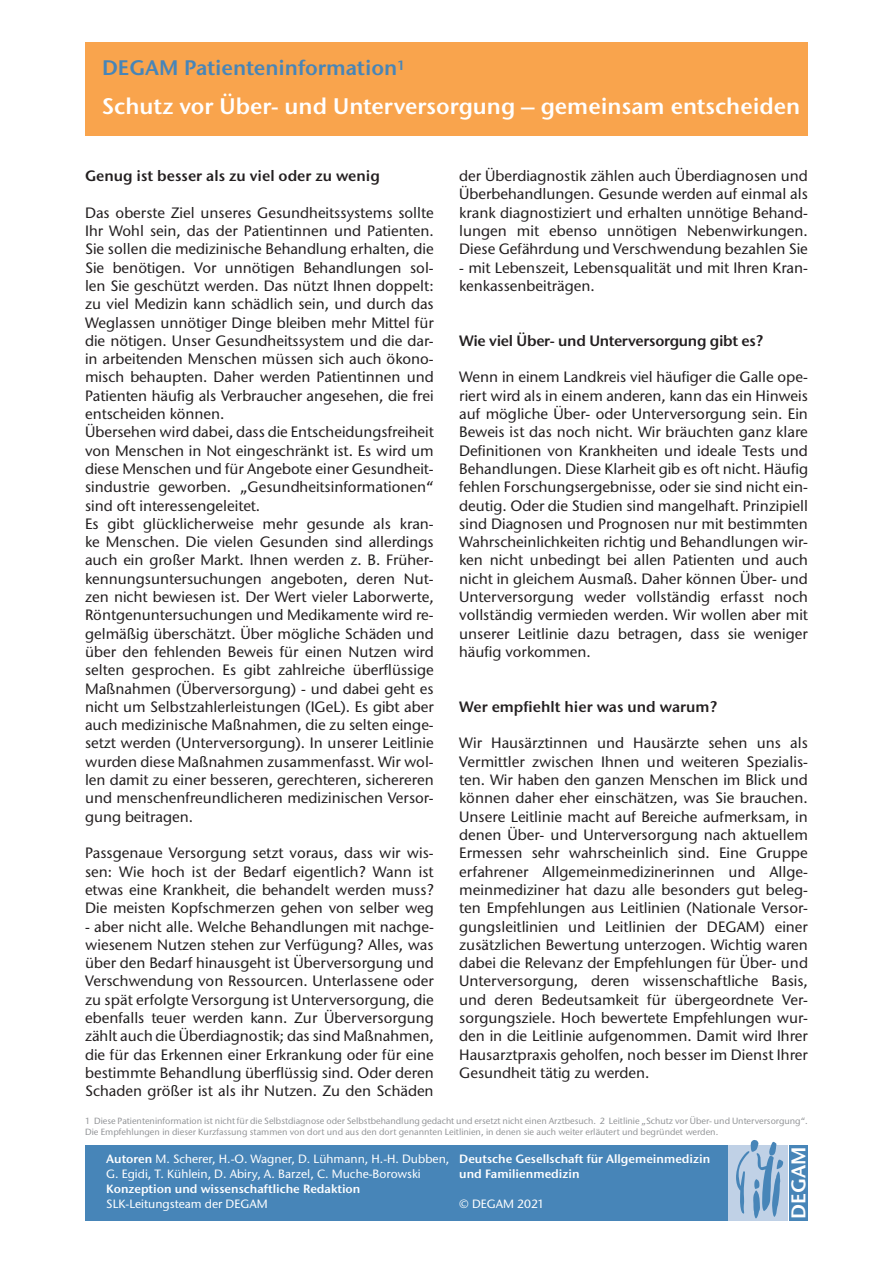
<style>
.page{position:relative;width:893px;height:1263px;background:#fff}
.page>*{position:absolute;margin:0;border:0;box-sizing:border-box;transform-origin:0 0}
.t1{font:600 22.5px "Stone Sans ITC Pro";color:#fff}
.t2{font:600 21px "Stone Sans ITC Pro";color:#4785b8}
.t3{font:600 19.8px "Stone Sans ITC Pro";letter-spacing:.005em;color:#fff}
.t4{font:500 15px/18.3px "Stone Sans ITC Std";color:#231f20;text-align:justify}
.t5{font:600 15px "Stone Sans ITC Pro";color:#231f20}
.t6{font:600 15px "Stone Sans ITC Pro";letter-spacing:-.02em;color:#231f20}
.t7{font:500 12px/15px "Stone Sans ITC Std";color:#fff}
.t8{font:600 12px/15px "Stone Sans ITC Pro";color:#fff}
.t9{font:500 9px/10.8px "Stone Sans ITC Std";color:#939598}
.s1{font-family:"Stone Sans ITC Pro";font-weight:600}
</style>
<div class="page">
<div style="left:85px;top:43px;width:723px;height:93px;background:#f9a44d"></div>
<div style="left:85px;top:1145px;width:642px;height:75px;background:#4785b8"></div>
<div style="left:728px;top:1145px;width:59px;height:75px;background:#c0d1e6"></div>
<div style="left:789px;top:1145px;width:19px;height:75px;background:#4785b8"></div>
<svg style="left:736px;top:1140px;width:47px;height:78px"></svg>
<h2 class="t2" style="left:102px;top:54px;width:305px">DEGAM Patienteninformation<sup>1</sup></h2>
<h1 class="t1" style="left:102px;top:92px;width:700px">Schutz vor Über- und Unterversorgung – gemeinsam entscheiden</h1>
<p class="t4" style="left:459px;top:167px;width:350px">der Überdiagnostik zählen auch Überdiagnosen und Überbehandlungen. Gesunde werden auf einmal als krank diagnostiziert und erhalten unnötige Behand&shy;lungen mit ebenso unnötigen Nebenwirkungen.<br>Diese Gefährdung und Verschwendung bezahlen Sie</p>
<p class="t4" style="left:459px;top:258px;width:350px">- mit Lebenszeit, Lebensqualität und mit Ihren Kran&shy;kenkassenbeiträgen.</p>
<p class="t6" style="left:459px;top:331px;width:305px">Wie viel Über- und Unterversorgung gibt es?</p>
<p class="t4" style="left:459px;top:368px;width:350px">Wenn in einem Landkreis viel häufiger die Galle ope&shy;riert wird als in einem anderen, kann das ein Hinweis auf mögliche Über- oder Unterversorgung sein. Ein Beweis ist das noch nicht. Wir bräuchten ganz klare Definitionen von Krankheiten und ideale Tests und Behandlungen. Diese Klarheit gib es oft nicht. Häufig fehlen Forschungsergebnisse, oder sie sind nicht ein&shy;deutig. Oder die Studien sind mangelhaft. Prinzipiell sind Diagnosen und Prognosen nur mit bestimmten Wahrscheinlichkeiten richtig und Behandlungen wir&shy;ken nicht unbedingt bei allen Patienten und auch nicht in gleichem Ausmaß. Daher können Über- und Unterversorgung weder vollständig erfasst noch vollständig vermieden werden. Wir wollen aber mit unserer Leitlinie dazu betragen, dass sie weniger häufig vorkommen.</p>
<p class="t5" style="left:85px;top:166px;width:296px">Genug ist besser als zu viel oder zu wenig</p>
<p class="t4" style="left:85px;top:203px;width:350px;text-align:left">Das oberste Ziel unseres Gesundheitssystems sollte Ihr Wohl sein, das der Patientinnen und Patienten.<br>Sie sollen die medizinische Behandlung erhalten, die Sie benötigen. Vor unnötigen Behandlungen sol&shy;len Sie geschützt werden. Das nützt Ihnen doppelt: zu viel Medizin kann schädlich sein, und durch das Weglassen unnötiger Dinge bleiben mehr Mittel für die nötigen. Unser Gesundheitssystem und die dar&shy;in arbeitenden Menschen müssen sich auch ökono&shy;misch behaupten. Daher werden Patientinnen und Patienten häufig als Verbraucher angesehen, die frei entscheiden können.<br>Übersehen wird dabei, dass die Entscheidungsfreiheit von Menschen in Not eingeschränkt ist. Es wird um diese Menschen und für Angebote einer Gesundheit&shy;sindustrie geworben. „Gesundheitsinformationen“ sind oft interessengeleitet.<br>Es gibt glücklicherweise mehr gesunde als kran&shy;ke Menschen. Die vielen Gesunden sind allerdings auch ein großer Markt. Ihnen werden z. B. Früher&shy;kennungsuntersuchungen angeboten, deren Nut&shy;zen nicht bewiesen ist. Der Wert vieler Laborwerte, Röntgenuntersuchungen und Medikamente wird re&shy;gelmäßig überschätzt. Über mögliche Schäden und über den fehlenden Beweis für einen Nutzen wird selten gesprochen. Es gibt zahlreiche überflüssige Maßnahmen (Überversorgung) - und dabei geht es nicht um Selbstzahlerleistungen (IGeL). Es gibt aber auch medizinische Maßnahmen, die zu selten einge&shy;setzt werden (Unterversorgung). In unserer Leitlinie wurden diese Maßnahmen zusammenfasst. Wir wol&shy;len damit zu einer besseren, gerechteren, sichereren und menschenfreundlicheren medizinischen Versor&shy;gung beitragen.</p>
<p class="t4" style="left:85px;top:844px;width:350px">Passgenaue Versorgung setzt voraus, dass wir wis&shy;sen: Wie hoch ist der Bedarf eigentlich? Wann ist etwas eine Krankheit, die behandelt werden muss?<br>Die meisten Kopfschmerzen gehen von selber weg</p>
<p class="t4" style="left:85px;top:917px;width:350px">- aber nicht alle. Welche Behandlungen mit nachge&shy;wiesenem Nutzen stehen zur Verfügung? Alles, was über den Bedarf hinausgeht ist Überversorgung und Verschwendung von Ressourcen. Unterlassene oder zu spät erfolgte Versorgung ist Unterversorgung, die ebenfalls teuer werden kann. Zur Überversorgung zählt auch die Überdiagnostik; das sind Maßnahmen, die für das Erkennen einer Erkrankung oder für eine bestimmte Behandlung überflüssig sind. Oder deren Schaden größer ist als ihr Nutzen. Zu den Schäden</p>
<p class="t5" style="left:459px;top:697px;width:259px">Wer empfiehlt hier was und warum?</p>
<p class="t4" style="left:459px;top:734px;width:350px">Wir Hausärztinnen und Hausärzte sehen uns als Vermittler zwischen Ihnen und weiteren Spezialis&shy;ten. Wir haben den ganzen Menschen im Blick und können daher eher einschätzen, was Sie brauchen.<br>Unsere Leitlinie macht auf Bereiche aufmerksam, in denen Über- und Unterversorgung nach aktuellem Ermessen sehr wahrscheinlich sind. Eine Gruppe erfahrener Allgemeinmedizinerinnen und Allge&shy;meinmediziner hat dazu alle besonders gut beleg&shy;ten Empfehlungen aus Leitlinien (Nationale Versor&shy;gungsleitlinien und Leitlinien der DEGAM) einer zusätzlichen Bewertung unterzogen. Wichtig waren dabei die Relevanz der Empfehlungen für Über- und Unterversorgung, deren wissenschaftliche Basis, und deren Bedeutsamkeit für übergeordnete Ver&shy;sorgungsziele. Hoch bewertete Empfehlungen wur&shy;den in die Leitlinie aufgenommen. Damit wird Ihrer Hausarztpraxis geholfen, noch besser im Dienst Ihrer Gesundheit tätig zu werden.</p>
<p class="t9" style="left:85px;top:1115px;width:724px">1 Diese Patienteninformation ist nicht für die Selbstdiagnose oder Selbstbehandlung gedacht und ersetzt nicht einen Arztbesuch. 2 Leitlinie „Schutz vor Über- und Unterversorgung“.<br>Die Empfehlungen in dieser Kurzfassung stammen von dort und aus den dort genannten Leitlinien, in denen sie auch weiter erläutert und begründet werden.</p>
<p class="t7" style="left:106px;top:1151px;width:345px"><span class="s1">Autoren</span> M. Scherer, H.-O. Wagner, D. Lühmann, H.-H. Dubben,<br>G. Egidi, T. Kühlein, D. Abiry, A. Barzel, C. Muche-Borowski</p>
<p class="t8" style="left:106px;top:1182px;width:256px">Konzeption und wissenschaftliche Redaktion</p>
<p class="t7" style="left:106px;top:1196px;width:163px">SLK-Leitungsteam der DEGAM</p>
<p class="t8" style="left:459px;top:1152px;width:253px">Deutsche Gesellschaft für Allgemeinmedizin und Familienmedizin</p>
<p class="t7" style="left:459px;top:1196px;width:87px">© DEGAM 2021</p>
<h3 class="t3" style="left:786px;top:1219px;width:74px;rotate:-90deg">DEGAM</h3>
</div>
